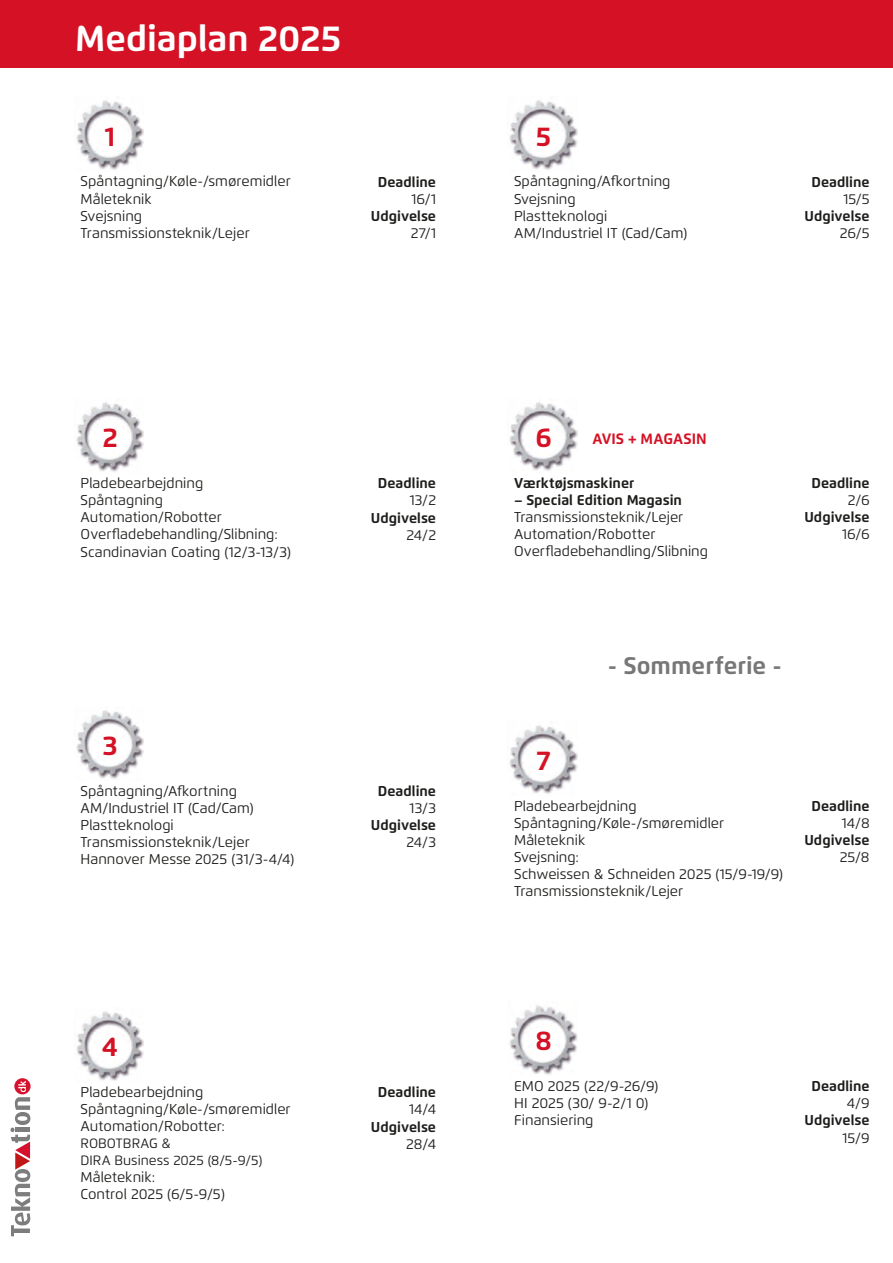
<style>
.page{position:relative;width:893px;height:1263px;background:#fff}
.page>*{position:absolute;margin:0;border:0;box-sizing:border-box;transform-origin:0 0}
.t1{font:700 36px "Flexo";color:#fff}
.t2{font:700 27px "Flexo";color:#d51225}
.t3{font:700 24px "Flexo";color:#777}
.t4{font:700 15px "Flexo";color:#d51225}
.t5{font:14.25px/17.1px "Flexo";color:#1d1d1b}
.t6{font:700 14.25px "Flexo";color:#1d1d1b}
.t7{font:13.5px/16.8px "Flexo";color:#1d1d1b}
</style>
<div class="page">
<div style="left:0;top:0;width:893px;height:67px;background:#d51225"></div>
<img style="left:76px;top:100px;width:68px;height:70px">
<img style="left:76px;top:402px;width:68px;height:70px">
<img style="left:76px;top:710px;width:68px;height:69px">
<img style="left:509px;top:100px;width:68px;height:70px">
<img style="left:509px;top:402px;width:68px;height:69px">
<img style="left:509px;top:725px;width:68px;height:69px">
<img style="left:76px;top:1011px;width:68px;height:70px">
<img style="left:509px;top:1005px;width:68px;height:70px">
<svg style="left:14px;top:1078px;width:17px;height:16px"></svg>
<svg style="left:11px;top:1081px;width:20px;height:155px"></svg>
<h1 class="t1" style="left:75px;top:24px;width:268px">Mediaplan 2025</h1>
<h2 class="t2" style="left:105px;top:126px;width:12px">1</h2>
<p class="t5" style="left:81px;top:174px;width:212px">Spåntagning/Køle-/smøremidler<br>Måleteknik<br>Svejsning<br>Transmissionsteknik/Lejer</p>
<p class="t6" style="left:378px;top:176px;width:60px">Deadline</p>
<p class="t5" style="left:411px;top:191px;width:26px">16/1</p>
<p class="t6" style="left:371px;top:210px;width:67px">Udgivelse</p>
<p class="t5" style="left:411px;top:226px;width:27px">27/1</p>
<h2 class="t2" style="left:102px;top:427px;width:17px">2</h2>
<p class="t5" style="left:81px;top:476px;width:212px">Pladebearbejdning<br>Spåntagning<br>Automation/Robotter<br>Overfladebehandling/Slibning:<br>Scandinavian Coating (12/3-13/3)</p>
<p class="t6" style="left:378px;top:478px;width:60px">Deadline</p>
<p class="t5" style="left:410px;top:493px;width:28px">13/2</p>
<p class="t6" style="left:371px;top:512px;width:67px">Udgivelse</p>
<p class="t5" style="left:407px;top:527px;width:31px">24/2</p>
<h2 class="t2" style="left:102px;top:735px;width:17px">3</h2>
<p class="t5" style="left:81px;top:783px;width:215px">Spåntagning/Afkortning<br>AM/Industriel IT (Cad/Cam)<br>Plastteknologi<br>Transmissionsteknik/Lejer<br>Hannover Messe 2025 (31/3-4/4)</p>
<p class="t6" style="left:378px;top:785px;width:60px">Deadline</p>
<p class="t5" style="left:410px;top:800px;width:28px">13/3</p>
<p class="t6" style="left:371px;top:819px;width:67px">Udgivelse</p>
<p class="t5" style="left:407px;top:835px;width:31px">24/3</p>
<h2 class="t2" style="left:102px;top:1036px;width:18px">4</h2>
<p class="t5" style="left:81px;top:1085px;width:212px">Pladebearbejdning<br>Spåntagning/Køle-/smøremidler<br>Automation/Robotter:</p>
<p class="t7" style="left:81px;top:1136px;width:183px">ROBOTBRAG &amp;<br>DIRA Business 2025 (8/5-9/5)</p>
<p class="t5" style="left:81px;top:1169px;width:146px">Måleteknik:<br>Control 2025 (6/5-9/5)</p>
<p class="t6" style="left:378px;top:1087px;width:60px">Deadline</p>
<p class="t5" style="left:409px;top:1102px;width:29px">14/4</p>
<p class="t6" style="left:371px;top:1121px;width:67px">Udgivelse</p>
<p class="t5" style="left:406px;top:1136px;width:31px">28/4</p>
<h2 class="t2" style="left:536px;top:126px;width:17px">5</h2>
<p class="t5" style="left:514px;top:174px;width:175px">Spåntagning/Afkortning<br>Svejsning<br>Plastteknologi<br>AM/Industriel IT (Cad/Cam)</p>
<p class="t6" style="left:811px;top:176px;width:60px">Deadline</p>
<p class="t5" style="left:843px;top:191px;width:28px">15/5</p>
<p class="t6" style="left:804px;top:210px;width:67px">Udgivelse</p>
<p class="t5" style="left:840px;top:226px;width:31px">26/5</p>
<h2 class="t2" style="left:535px;top:427px;width:18px">6</h2>
<p class="t4" style="left:592px;top:433px;width:116px">AVIS + MAGASIN</p>
<p class="t6" style="left:514px;top:477px;width:122px">Værktøjsmaskiner</p>
<p class="t6" style="left:514px;top:494px;width:169px">– Special Edition Magasin</p>
<p class="t5" style="left:514px;top:510px;width:195px">Transmissionsteknik/Lejer<br>Automation/Robotter<br>Overfladebehandling/Slibning</p>
<p class="t6" style="left:811px;top:477px;width:60px">Deadline</p>
<p class="t5" style="left:848px;top:493px;width:23px">2/6</p>
<p class="t6" style="left:804px;top:512px;width:67px">Udgivelse</p>
<p class="t5" style="left:842px;top:527px;width:29px">16/6</p>
<h2 class="t2" style="left:536px;top:750px;width:16px">7</h2>
<h3 class="t3" style="left:608px;top:656px;width:175px">- Sommerferie -</h3>
<p class="t5" style="left:514px;top:798px;width:271px">Pladebearbejdning<br>Spåntagning/Køle-/smøremidler<br>Måleteknik<br>Svejsning:<br>Schweissen &amp; Schneiden 2025 (15/9-19/9)<br>Transmissionsteknik/Lejer</p>
<p class="t6" style="left:811px;top:800px;width:60px">Deadline</p>
<p class="t5" style="left:842px;top:816px;width:29px">14/8</p>
<p class="t6" style="left:804px;top:834px;width:67px">Udgivelse</p>
<p class="t5" style="left:840px;top:850px;width:31px">25/8</p>
<h2 class="t2" style="left:535px;top:1030px;width:18px">8</h2>
<p class="t5" style="left:514px;top:1078px;width:146px">EMO 2025 (22/9-26/9)<br>HI 2025 (30/ 9-2/1 0)<br>Finansiering</p>
<p class="t6" style="left:811px;top:1080px;width:60px">Deadline</p>
<p class="t5" style="left:847px;top:1096px;width:24px">4/9</p>
<p class="t6" style="left:804px;top:1115px;width:67px">Udgivelse</p>
<p class="t5" style="left:843px;top:1130px;width:29px">15/9</p>
</div>
